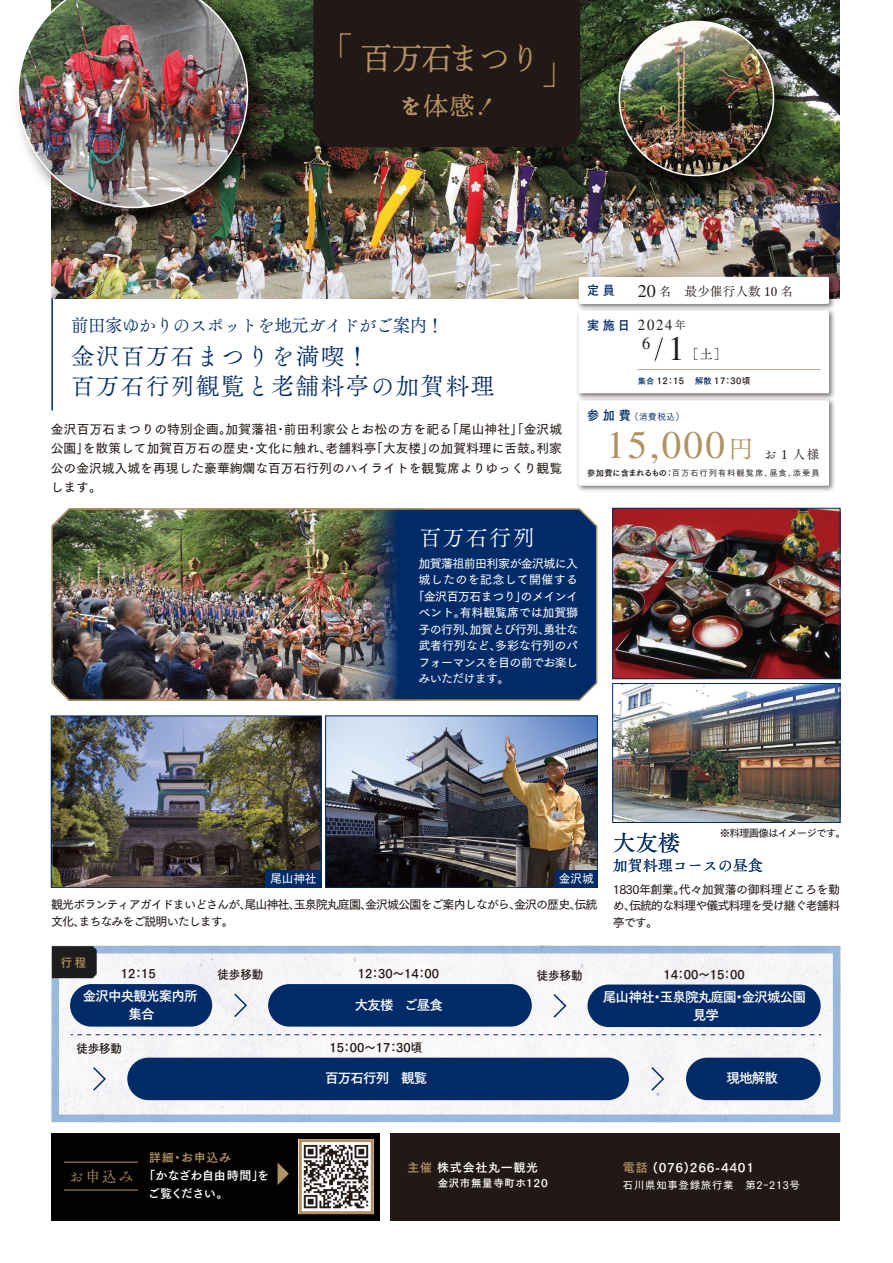
<style>
.page{position:relative;width:893px;height:1263px;background:#fff}
.page>*{position:absolute;margin:0;border:0;box-sizing:border-box;transform-origin:0 0}
.t1{font:39px "STIX General";color:#b19362}
.t2{font:35.1px "STIX General";color:#1d1d1d;scale:.95 1}
.t3{font:31.35px "DNP Shuei N Min Std L";letter-spacing:.02em;color:#b49161;scale:.95 1}
.t4{font:24.9px "DNP Shuei N Min Std L";color:#b49161}
.t5{font:24px/30px "Tsuku Old Min Pro R";letter-spacing:.04em;color:#002b69}
.t6{font:22.5px "Tsuku Old Min Pro R";letter-spacing:.04em;color:#fff}
.t7{font:22.5px "Tsuku Old Min Pro R";color:#002b69}
.t8{font:18px "Tsuku Old Min Pro R";letter-spacing:-.06em;color:#002b69}
.t9{font:17.25px "STIX General";color:#1d1d1d;scale:.95 1}
.t10{font:15.45px "STIX General";color:#1d1d1d;scale:.95 1}
.t11{font:15px "Tsuku Old Min Pro R";color:#002b69}
.t12{font:14.85px "Tsuku Old Min Pro R";color:#b19362}
.t13{font:13.5px/18px "Tsuku Go Pro B";letter-spacing:-.06em;color:#fff;text-align:center}
.t14{font:13.5px "Tsuku Old Min Pro R";color:#221815;scale:.95 1}
.t15{font:12.75px/19.5px "Tsuku Go Pro D";letter-spacing:.005em;color:#221815;text-align:justify}
.t16{font:12.75px "Tsuku Old Min Pro R";color:#221815}
.t17{font:12.75px "Tsuku Go Pro B";color:#002b69;scale:.95 1}
.t18{font:12px/16.5px "Tsuku Go Pro D";letter-spacing:-.08em;color:#221815}
.t19{font:12px "Tsuku Go Pro D";letter-spacing:-.05em;color:#fff}
.t20{font:12px "Tsuku Go Pro B";color:#221815;scale:.95 1}
.t21{font:12px "Tsuku Go Pro D";letter-spacing:-.015em;color:#fff}
.t22{font:12px "Tsuku Go Pro B";letter-spacing:.06em;color:#fff}
.t23{font:12px/18px "Tsuku Go Pro B";letter-spacing:-.025em;color:#fff}
.t24{font:12px "Tsuku Go Pro D";letter-spacing:.025em;color:#fff}
.t25{font:12px "Tsuku Go Pro B";letter-spacing:.06em;color:#b19362}
.t26{font:12px "Tsuku Go Pro B";letter-spacing:.06em;color:#b19362;scale:.95 1}
.t27{font:10.5px "Tsuku Go Pro D";letter-spacing:.06em;color:#fff}
.t28{font:10.5px "Tsuku Go Pro D";letter-spacing:-.08em;color:#221815}
.t29{font:10.5px "Tsuku Go Pro B";letter-spacing:.06em;color:#fff}
.t30{font:9px "Tsuku Go Pro M";color:#002b69;scale:.95 1}
.t31{font:8.7px "Tsuku Go Pro B";letter-spacing:.06em;color:#221815;scale:.95 1}
.t32{font:8.25px "Tsuku Go Pro M";letter-spacing:.12em;color:#221815}
.s1{font-size:20.85px}
.s2{font-family:"STIX General";font-size:18px;color:#1d1d1d}
.s3{font-family:"Tsuku Old Min Pro R";font-size:11.4px;color:#221815}
.s4{font-size:34.5px}
.s5{font-size:8.25px;color:#002b69}
.s6{font-family:"Tsuku Go Pro B";font-size:12.75px}
.s7{font-family:"Tsuku Old Min Pro R";font-size:25.5px}
.s8{font-family:"Tsuku Old Min Pro R";font-size:12.75px;color:#221815}
.s9{font-family:"Tsuku Go Pro B"}
.s10{color:#b19362}
</style>
<div class="page">
<div style="left:391px;top:1132px;width:449px;height:88px;background:#221815"></div>
<img style="left:51px;top:0;width:789px;height:298px">
<svg style="left:52px;top:946px;width:788px;height:176px;fill:#f6f5f7"></svg>
<svg style="left:71px;top:1034px;width:750px;height:1px"></svg>
<svg style="left:52px;top:946px;width:45px;height:32px"></svg>
<div style="left:51px;top:1132px;width:329px;height:88px;background:#040201"></div>
<svg style="left:299px;top:1139px;width:75px;height:75px;background:#a19991"></svg>
<img style="left:17px;top:0;width:262px;height:238px">
<img style="left:18px;top:0;width:230px;height:208px">
<svg style="left:278px;top:1163px;width:11px;height:22px"></svg>
<hr style="left:64px;top:1189px;width:74px;height:1px;background:#b19362">
<hr style="left:64px;top:1162px;width:74px;height:1px;background:#b19362">
<hr style="left:51px;top:298px;width:2px;height:112px;background:#002b69">
<img style="left:614px;top:510px;width:224px;height:167px">
<div style="left:612px;top:508px;width:228px;height:171px;border:1px solid #002b69"></div>
<img style="left:614px;top:685px;width:224px;height:136px">
<div style="left:612px;top:683px;width:228px;height:140px;border:1px solid #002b69"></div>
<img style="left:574px;top:272px;width:264px;height:34px">
<div style="left:579px;top:277px;width:250px;height:27px;background:#fff"></div>
<img style="left:577px;top:402px;width:258px;height:89px">
<div style="left:579px;top:400px;width:250px;height:86px;background:#fff"></div>
<img style="left:577px;top:306px;width:258px;height:96px">
<div style="left:579px;top:310px;width:250px;height:83px;background:#fff"></div>
<hr style="left:638px;top:369px;width:182px;height:1px;background:#b4a393">
<img style="left:51px;top:508px;width:546px;height:193px">
<img style="left:327px;top:718px;width:269px;height:167px">
<img style="left:502px;top:736px;width:84px;height:149px">
<img style="left:53px;top:718px;width:266px;height:167px">
<div style="left:51px;top:716px;width:270px;height:171px;border:1px solid #002b69"></div>
<div style="left:325px;top:716px;width:273px;height:171px;border:1px solid #002b69"></div>
<div style="left:266px;top:870px;width:55px;height:17px;background:#002b69"></div>
<div style="left:555px;top:870px;width:42px;height:17px;background:#002b69"></div>
<img style="left:610px;top:12px;width:195px;height:195px">
<img style="left:619px;top:21px;width:154px;height:155px;border-radius:77px">
<div style="left:587px;top:984px;width:234px;height:43px;background:#002b69;border-radius:21px"></div>
<svg style="left:552px;top:992px;width:15px;height:27px"></svg>
<svg style="left:91px;top:1065px;width:16px;height:27px"></svg>
<div style="left:127px;top:1058px;width:502px;height:42px;background:#002b69;border-radius:21px"></div>
<svg style="left:650px;top:1065px;width:15px;height:27px"></svg>
<svg style="left:233px;top:992px;width:15px;height:27px"></svg>
<div style="left:70px;top:984px;width:142px;height:42px;background:#002b69;border-radius:21px"></div>
<div style="left:686px;top:1058px;width:135px;height:42px;background:#002b69;border-radius:21px"></div>
<div style="left:268px;top:984px;width:264px;height:42px;background:#002b69;border-radius:21px"></div>
<div style="left:313px;top:0;width:267px;height:147px;background:#221815"></div>
<h3 class="t3" style="left:323px;top:36px;width:264px">「百万石まつり」</h3>
<h3 class="t4" style="left:400px;top:88px;width:76px"><span class="s1">を</span>体感</h3>
<h3 class="t8" style="left:71px;top:311px;width:375px">前田家ゆかりのスポットを地元ガイドがご案内！</h3>
<h3 class="t5" style="left:71px;top:342px;width:425px">金沢百万石まつりを満喫！<br>百万石行列観覧と老舗料亭の加賀料理</h3>
<p class="t15" style="left:51px;top:418px;width:513px">金沢百万石まつりの特別企画。加賀藩祖･前田利家公とお松の方を祀る「尾山神社」「金沢城公園」を散策して加賀百万石の歴史･文化に触れ、老舗料亭「大友楼」の加賀料理に舌鼓。利家公の金沢城入城を再現した豪華絢爛な百万石行列のハイライトを観覧席よりゆっくり観覧します。</p>
<p class="t17" style="left:587px;top:279px;width:31px">定員</p>
<p class="t16" style="left:638px;top:281px;width:157px"><span class="s2">20</span> 名　最少催行人数 10 名</p>
<p class="t17" style="left:587px;top:314px;width:47px">実施日</p>
<p class="t10" style="left:638px;top:314px;width:52px">2024<span class="s3">年</span></p>
<h2 class="t2" style="left:654px;top:325px;width:34px">/<span class="s4">1</span></h2>
<p class="t14" style="left:685px;top:344px;width:45px">［土］</p>
<p class="t31" style="left:638px;top:373px;width:50px"><span class="s5">集合</span> 12：15</p>
<p class="t31" style="left:695px;top:373px;width:59px"><span class="s5">解散</span> 17：30頃</p>
<h3 class="t9" style="left:642px;top:331px;width:10px">6</h3>
<p class="t30" style="left:587px;top:409px;width:103px"><span class="s6">参加費</span>（消費税込）</p>
<h1 class="t1" style="left:606px;top:418px;width:215px">15,000<span class="s7">円</span> <span class="s8">お 1 人様</span></h1>
<p class="t32" style="left:587px;top:466px;width:234px"><span class="s9">参加費に含まれるもの：</span>百万石行列有料観覧席、昼食、添乗員</p>
<h3 class="t6" style="left:419px;top:520px;width:118px">百万石行列</h3>
<p class="t19" style="left:418px;top:553px;width:161px">加賀藩祖前田利家が金沢城に入</p>
<p class="t24" style="left:418px;top:570px;width:161px">城したのを記念して開催する</p>
<p class="t19" style="left:412px;top:586px;width:167px">「金沢百万石まつり」のメインイ</p>
<p class="t21" style="left:418px;top:603px;width:161px">ベント。有料観覧席では加賀獅</p>
<p class="t19" style="left:418px;top:619px;width:161px">子の行列、加賀とび行列、勇壮な</p>
<p class="t21" style="left:418px;top:636px;width:161px">武者行列など、多彩な行列のパ</p>
<p class="t19" style="left:418px;top:652px;width:161px">フォーマンスを目の前でお楽し</p>
<p class="t19" style="left:418px;top:669px;width:92px">みいただけます。</p>
<p class="t19" style="left:270px;top:869px;width:48px">尾山神社</p>
<p class="t19" style="left:559px;top:869px;width:36px">金沢城</p>
<p class="t18" style="left:51px;top:895px;width:548px">観光ボランティアガイドまいどさんが、尾山神社、玉泉院丸庭園、金沢城公園をご案内しながら、金沢の歴史、伝統文化、まちなみをご説明いたします。</p>
<p class="t28" style="left:720px;top:824px;width:128px">※料理画像はイメージです。</p>
<h3 class="t7" style="left:613px;top:825px;width:69px">大友楼</h3>
<p class="t11" style="left:613px;top:854px;width:151px">加賀料理コースの昼食</p>
<p class="t18" style="left:613px;top:879px;width:229px;text-align:justify">1830年創業。代々加賀藩の御料理どころを勤め、伝統的な料理や儀式料理を受け継ぐ老舗料亭です。</p>
<p class="t26" style="left:61px;top:952px;width:28px">行程</p>
<p class="t20" style="left:121px;top:963px;width:38px">12：15</p>
<p class="t13" style="left:83px;top:985px;width:117px">金沢中央観光案内所集合</p>
<p class="t20" style="left:218px;top:964px;width:50px">徒歩移動</p>
<p class="t20" style="left:358px;top:963px;width:87px">12：30～14：00</p>
<p class="t13" style="left:355px;top:994px;width:90px">大友楼　ご昼食</p>
<p class="t20" style="left:76px;top:1038px;width:50px">徒歩移動</p>
<p class="t20" style="left:329px;top:1037px;width:99px">15：00～17：30頃</p>
<p class="t13" style="left:325px;top:1067px;width:104px">百万石行列　観覧</p>
<p class="t20" style="left:537px;top:965px;width:49px">徒歩移動</p>
<p class="t20" style="left:663px;top:964px;width:87px">14：00～15：00</p>
<p class="t13" style="left:603px;top:986px;width:205px">尾山神社・玉泉院丸庭園・金沢城公園見学</p>
<p class="t13" style="left:726px;top:1067px;width:53px">現地解散</p>
<p class="t12" style="left:69px;top:1165px;width:66px">お申込み</p>
<p class="t25" style="left:149px;top:1147px;width:84px">詳細・お申込み</p>
<p class="t23" style="left:148px;top:1165px;width:123px;text-indent:-5px">「かなざわ自由時間」をご覧ください。</p>
<p class="t22" style="left:407px;top:1157px;width:132px"><span class="s10">主催</span> 株式会社丸一観光</p>
<p class="t29" style="left:438px;top:1173px;width:112px">金沢市無量寺町ホ120</p>
<p class="t22" style="left:623px;top:1157px;width:133px"><span class="s10">電話</span> (076)266-4401</p>
<p class="t27" style="left:623px;top:1176px;width:179px">石川県知事登録旅行業　第2‐213号</p>
</div>
